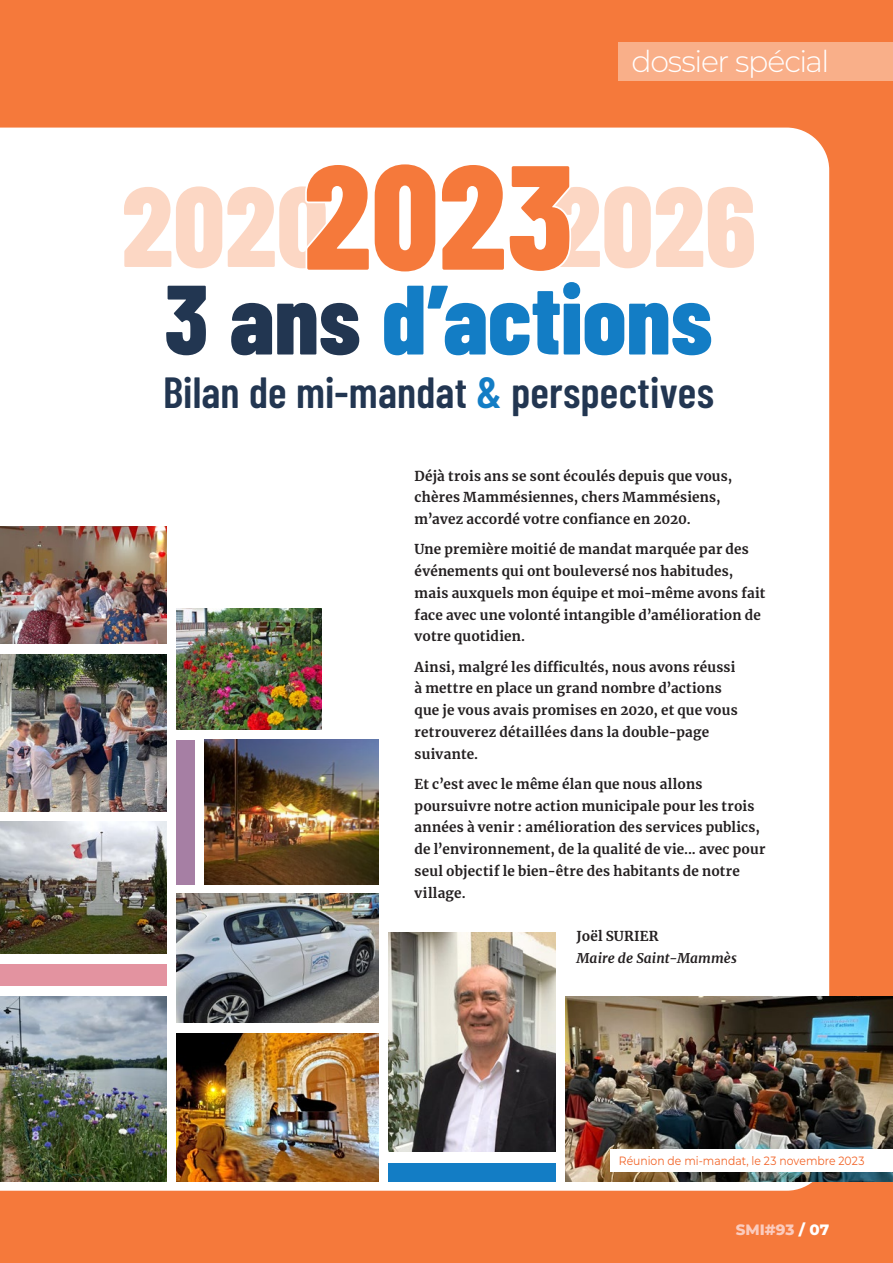
<style>
.page{position:relative;width:893px;height:1263px;background:#f5793b}
.page>*{position:absolute;margin:0;border:0;box-sizing:border-box;transform-origin:0 0}
.t1{font:800 113.1px "Barlow Condensed";letter-spacing:.005em;color:#fcd7c4}
.t2{font:800 98.25px "Barlow Condensed";letter-spacing:-.005em;color:#137dc5}
.t3{font:600 43.5px "Barlow Condensed";letter-spacing:.005em;color:#223651}
.t4{font:300 30px "Montserrat";letter-spacing:-.045em;color:#fff}
.t5{font:800 15px "Montserrat";color:#fbcbbd}
.t6{font:700 13.5px/21.8px "Merriweather";letter-spacing:.015em;color:#231f20}
.t7{font:italic 700 13.5px "Merriweather";letter-spacing:.005em;color:#231f20}
.t8{font:12px "Montserrat";letter-spacing:.005em;color:#f26428;scale:.9 1}
.s1{font-size:147.9px;color:#fff}
.s2{color:#223651}
.s3{color:#137dc5}
.s4{color:#fff}
</style>
<div class="page">
<div style="left:0;top:128px;width:829px;height:1063px;background:#fff"></div>
<div style="left:618px;top:43px;width:275px;height:38px;background:#f9af89"></div>
<img style="left:388px;top:933px;width:167px;height:219px">
<img style="left:177px;top:609px;width:145px;height:120px">
<img style="left:0;top:821px;width:166px;height:133px">
<img style="left:177px;top:893px;width:201px;height:129px">
<img style="left:566px;top:997px;width:327px;height:184px">
<img style="left:0;top:997px;width:166px;height:185px">
<div style="left:388px;top:1163px;width:167px;height:18px;background:#137dc5"></div>
<div style="left:0;top:964px;width:166px;height:22px;background:#e393a0"></div>
<img style="left:0;top:526px;width:166px;height:117px">
<img style="left:205px;top:740px;width:173px;height:144px">
<img style="left:177px;top:1033px;width:201px;height:149px">
<img style="left:0;top:654px;width:166px;height:157px">
<div style="left:177px;top:740px;width:18px;height:144px;background:#a67fa4"></div>
<div style="left:610px;top:1149px;width:283px;height:22px;background:#fff"></div>
<h3 class="t4" style="left:631px;top:41px;width:199px">dossier spécial</h3>
<h1 class="t1" style="left:122px;top:146px;width:636px">2020<span class="s1">2023</span>2026</h1>
<h2 class="t2" style="left:164px;top:250px;width:549px"><span class="s2">3 ans</span> d’actions</h2>
<h3 class="t3" style="left:163px;top:362px;width:552px">Bilan de mi-mandat <span class="s3">&amp;</span> perspectives</h3>
<p class="t6" style="left:415px;top:464px;width:319px">Déjà trois ans se sont écoulés depuis que vous, chères Mammésiennes, chers Mammésiens, m’avez accordé votre confiance en 2020.</p>
<p class="t6" style="left:415px;top:538px;width:352px">Une première moitié de mandat marquée par des événements qui ont bouleversé nos habitudes, mais auxquels mon équipe et moi-même avons fait face avec une volonté intangible d’amélioration de votre quotidien.</p>
<p class="t6" style="left:415px;top:655px;width:325px">Ainsi, malgré les difficultés, nous avons réussi à mettre en place un grand nombre d’actions que je vous avais promises en 2020, et que vous retrouverez détaillées dans la double-page suivante.</p>
<p class="t6" style="left:415px;top:773px;width:352px">Et c’est avec le même élan que nous allons poursuivre notre action municipale pour les trois années à venir : amélioration des services publics, de l’environnement, de la qualité de vie... avec pour seul objectif le bien-être des habitants de notre village.</p>
<p class="t6" style="left:577px;top:924px;width:83px">Joël SURIER</p>
<p class="t7" style="left:577px;top:948px;width:162px">Maire de Saint-Mammès</p>
<p class="t8" style="left:619px;top:1152px;width:275px">Réunion de mi-mandat, le 23 novembre 2023</p>
<p class="t5" style="left:736px;top:1220px;width:95px">SMI#93 <span class="s4">/ 07</span></p>
</div>
